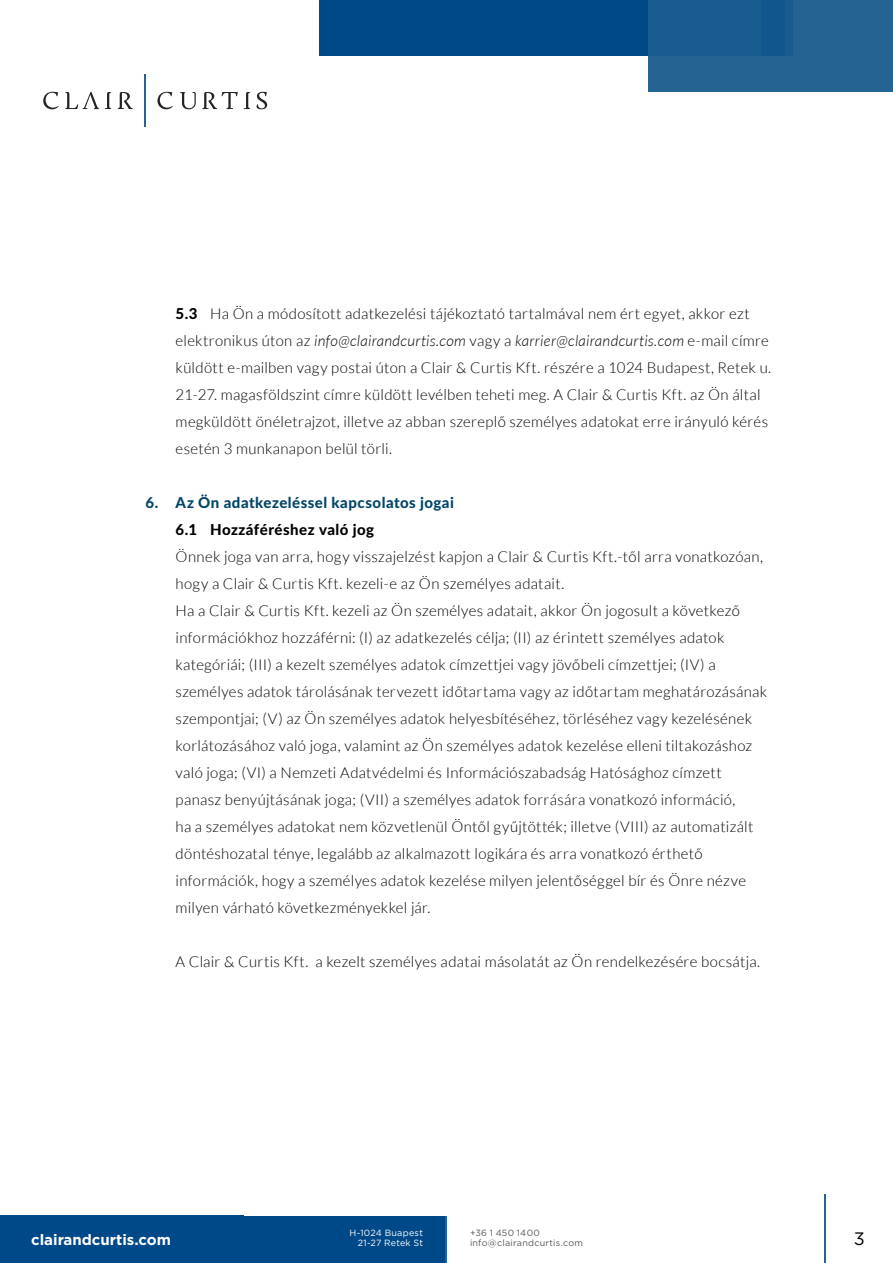
<style>
.page{position:relative;width:893px;height:1263px;background:#fff}
.page>*{position:absolute;margin:0;border:0;box-sizing:border-box;transform-origin:0 0}
.t1{font:18px "Gotham";color:#000}
.t2{font:15px/27px "Lato Light HU";letter-spacing:.02em;color:#000}
.t3{font:15px "Lato Light Italic HU";letter-spacing:.02em;color:#000}
.t4{font:800 15px "Lato";letter-spacing:.035em;color:#004569}
.t5{font:800 15px "Lato";letter-spacing:.03em;color:#000}
.t6{font:700 15px "Gotham";color:#fff}
.t7{font:9px/10.8px "Gotham";letter-spacing:.025em;color:#575756}
.t8{font:9px/10.8px "Gotham";letter-spacing:.025em;color:#fff;text-align:right}
.s1{font-family:"Lato";font-weight:800}
.s2{font-family:"Lato Light HU"}
</style>
<div class="page">
<div style="left:0;top:1216px;width:446px;height:47px;background:#004988"></div>
<div style="left:319px;top:0;width:329px;height:93px;background:#004988"></div>
<div style="left:0;top:56px;width:648px;height:187px;background:#fff"></div>
<div style="left:648px;top:0;width:245px;height:92px;background:#256393"></div>
<div style="left:648px;top:0;width:137px;height:56px;background:#195d90"></div>
<div style="left:761px;top:0;width:31px;height:56px;background:#11578d"></div>
<hr style="left:446px;top:1216px;width:1px;height:47px;background:#256393">
<hr style="left:824px;top:1194px;width:2px;height:69px;background:#256393">
<svg style="left:118px;top:92px;width:15px;height:17px"></svg>
<svg style="left:105px;top:92px;width:6px;height:17px"></svg>
<svg style="left:65px;top:92px;width:34px;height:17px"></svg>
<svg style="left:43px;top:92px;width:16px;height:17px"></svg>
<svg style="left:257px;top:92px;width:10px;height:17px"></svg>
<svg style="left:180px;top:92px;width:16px;height:17px"></svg>
<svg style="left:157px;top:92px;width:16px;height:17px"></svg>
<svg style="left:202px;top:92px;width:36px;height:17px"></svg>
<svg style="left:244px;top:92px;width:6px;height:17px"></svg>
<hr style="left:144px;top:74px;width:2px;height:53px;background:#256393">
<p class="t2" style="left:176px;top:300px;width:576px"><span class="s1">5.3</span> Ha Ön a módosított adatkezelési tájékoztató tartalmával nem ért egyet, akkor ezt</p>
<p class="t3" style="left:176px;top:332px;width:595px"><span class="s2">elektronikus úton az</span> info@clairandcurtis.com <span class="s2">vagy a</span> karrier@clairandcurtis.com <span class="s2">e-mail címre</span></p>
<p class="t2" style="left:176px;top:354px;width:597px">küldött e-mailben vagy postai úton a Clair &amp; Curtis Kft. részére a 1024 Budapest, Retek u.<br>21-27. magasföldszint címre küldött levélben teheti meg. A Clair &amp; Curtis Kft. az Ön által megküldött önéletrajzot, illetve az abban szereplő személyes adatokat erre irányuló kérés esetén 3 munkanapon belül törli.</p>
<p class="t4" style="left:146px;top:491px;width:310px">6. Az Ön adatkezeléssel kapcsolatos jogai</p>
<p class="t5" style="left:176px;top:518px;width:200px">6.1 Hozzáféréshez való jog</p>
<p class="t2" style="left:176px;top:543px;width:593px">Önnek joga van arra, hogy visszajelzést kapjon a Clair &amp; Curtis Kft.-től arra vonatkozóan, hogy a Clair &amp; Curtis Kft. kezeli-e az Ön személyes adatait.<br>Ha a Clair &amp; Curtis Kft. kezeli az Ön személyes adatait, akkor Ön jogosult a következő információkhoz hozzáférni: (I) az adatkezelés célja; (II) az érintett személyes adatok kategóriái; (III) a kezelt személyes adatok címzettjei vagy jövőbeli címzettjei; (IV) a személyes adatok tárolásának tervezett időtartama vagy az időtartam meghatározásának szempontjai; (V) az Ön személyes adatok helyesbítéséhez, törléséhez vagy kezelésének korlátozásához való joga, valamint az Ön személyes adatok kezelése elleni tiltakozáshoz való joga; (VI) a Nemzeti Adatvédelmi és Információszabadság Hatósághoz címzett panasz benyújtásának joga; (VII) a személyes adatok forrására vonatkozó információ,<br>ha a személyes adatokat nem közvetlenül Öntől gyűjtötték; illetve (VIII) az automatizált döntéshozatal ténye, legalább az alkalmazott logikára és arra vonatkozó érthető információk, hogy a személyes adatok kezelése milyen jelentőséggel bír és Önre nézve milyen várható következményekkel jár.</p>
<p class="t2" style="left:176px;top:948px;width:586px">A Clair &amp; Curtis Kft. a kezelt személyes adatai másolatát az Ön rendelkezésére bocsátja.</p>
<p class="t8" style="left:349px;top:1227px;width:75px">H-1024 Buapest<br>21-27 Retek St</p>
<p class="t7" style="left:470px;top:1227px;width:115px">+36 1 450 1400 info@clairandcurtis.com</p>
<p class="t6" style="left:31px;top:1229px;width:141px">clairandcurtis.com</p>
<p class="t1" style="left:854px;top:1227px;width:13px">3</p>
</div>
